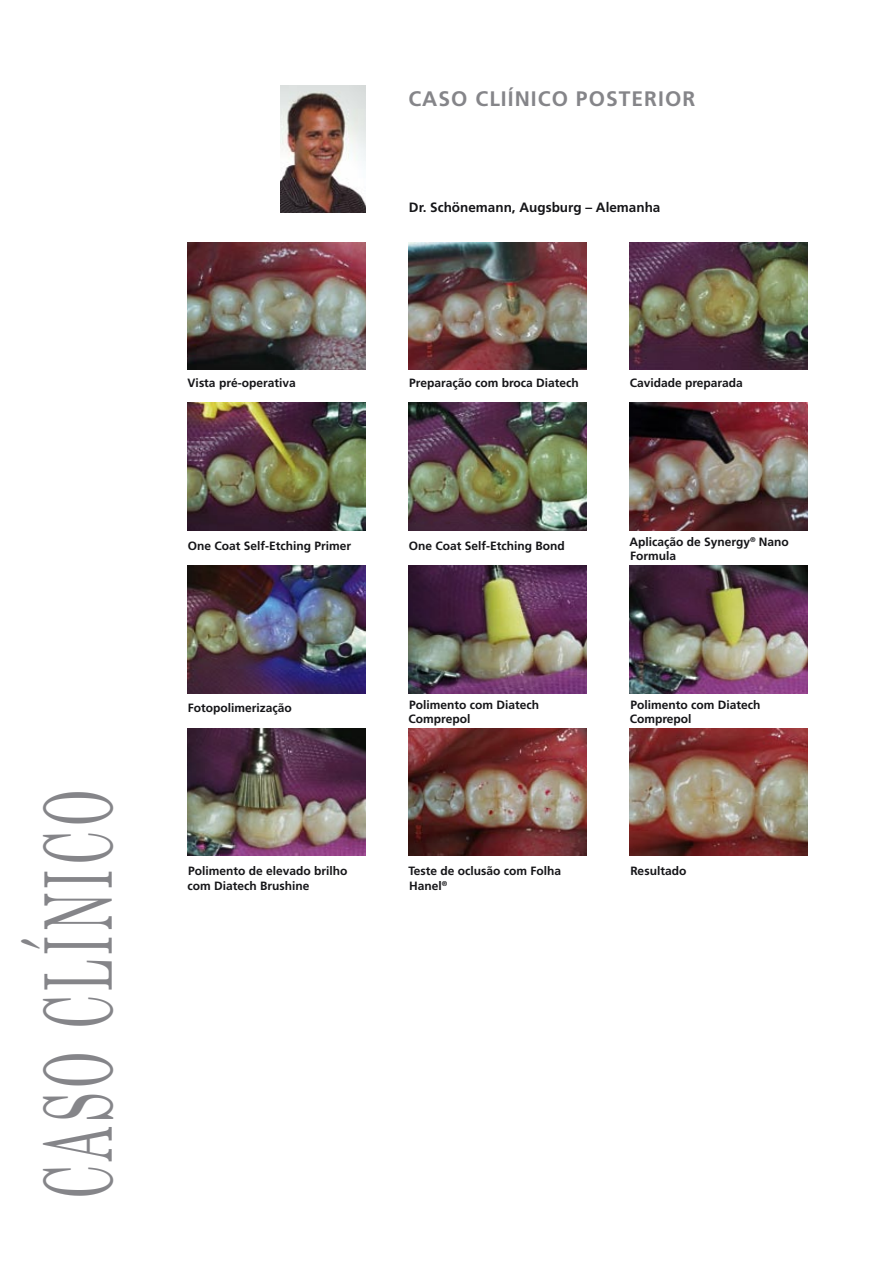
<style>
.page{position:relative;width:893px;height:1263px;background:#fff}
.page>*{position:absolute;margin:0;border:0;box-sizing:border-box;transform-origin:0 0}
.t1{font:93.6px "Century Schoolbook";letter-spacing:.1em;color:#858589;scale:.5 1}
.t2{font:700 21px "Frutiger";letter-spacing:.05em;color:#858589}
.t3{font:700 13.5px "Frutiger";color:#151518}
.t4{font:700 12px/14.1px "Frutiger";color:#151518}
</style>
<div class="page">
<img style="left:187px;top:242px;width:179px;height:128px">
<img style="left:408px;top:242px;width:179px;height:128px">
<img style="left:187px;top:403px;width:179px;height:127px">
<img style="left:408px;top:403px;width:179px;height:127px">
<img style="left:629px;top:566px;width:179px;height:127px">
<img style="left:187px;top:728px;width:179px;height:128px">
<img style="left:629px;top:242px;width:179px;height:128px">
<img style="left:629px;top:403px;width:179px;height:127px">
<img style="left:408px;top:566px;width:179px;height:127px">
<img style="left:408px;top:728px;width:179px;height:128px">
<img style="left:629px;top:728px;width:179px;height:128px">
<img style="left:187px;top:566px;width:179px;height:127px">
<img style="left:281px;top:85px;width:85px;height:128px">
<h1 class="t1" style="left:19px;top:1199px;width:820px;rotate:-90deg">CASO CLÍNICO</h1>
<h2 class="t2" style="left:408px;top:86px;width:288px">CASO CLIÍNICO POSTERIOR</h2>
<p class="t3" style="left:409px;top:199px;width:253px">Dr. Schönemann, Augsburg – Alemanha</p>
<p class="t4" style="left:188px;top:376px;width:110px">Vista pré-operativa</p>
<p class="t4" style="left:409px;top:376px;width:171px">Preparação com broca Diatech</p>
<p class="t4" style="left:630px;top:376px;width:115px">Cavidade preparada</p>
<p class="t4" style="left:188px;top:539px;width:165px">One Coat Self-Etching Primer</p>
<p class="t4" style="left:409px;top:539px;width:158px">One Coat Self-Etching Bond</p>
<p class="t4" style="left:629px;top:535px;width:161px">Aplicação de Synergy<sup>®</sup> Nano<br>Formula</p>
<p class="t4" style="left:188px;top:700px;width:106px">Fotopolimerização</p>
<p class="t4" style="left:409px;top:697px;width:132px">Polimento com Diatech<br>Comprepol</p>
<p class="t4" style="left:630px;top:697px;width:132px">Polimento com Diatech<br>Comprepol</p>
<p class="t4" style="left:187px;top:864px;width:162px">Polimento de elevado brilho com Diatech Brushine</p>
<p class="t4" style="left:408px;top:864px;width:154px">Teste de oclusão com Folha<br>Hanel<sup>®</sup></p>
<p class="t4" style="left:630px;top:864px;width:58px">Resultado</p>
</div>
